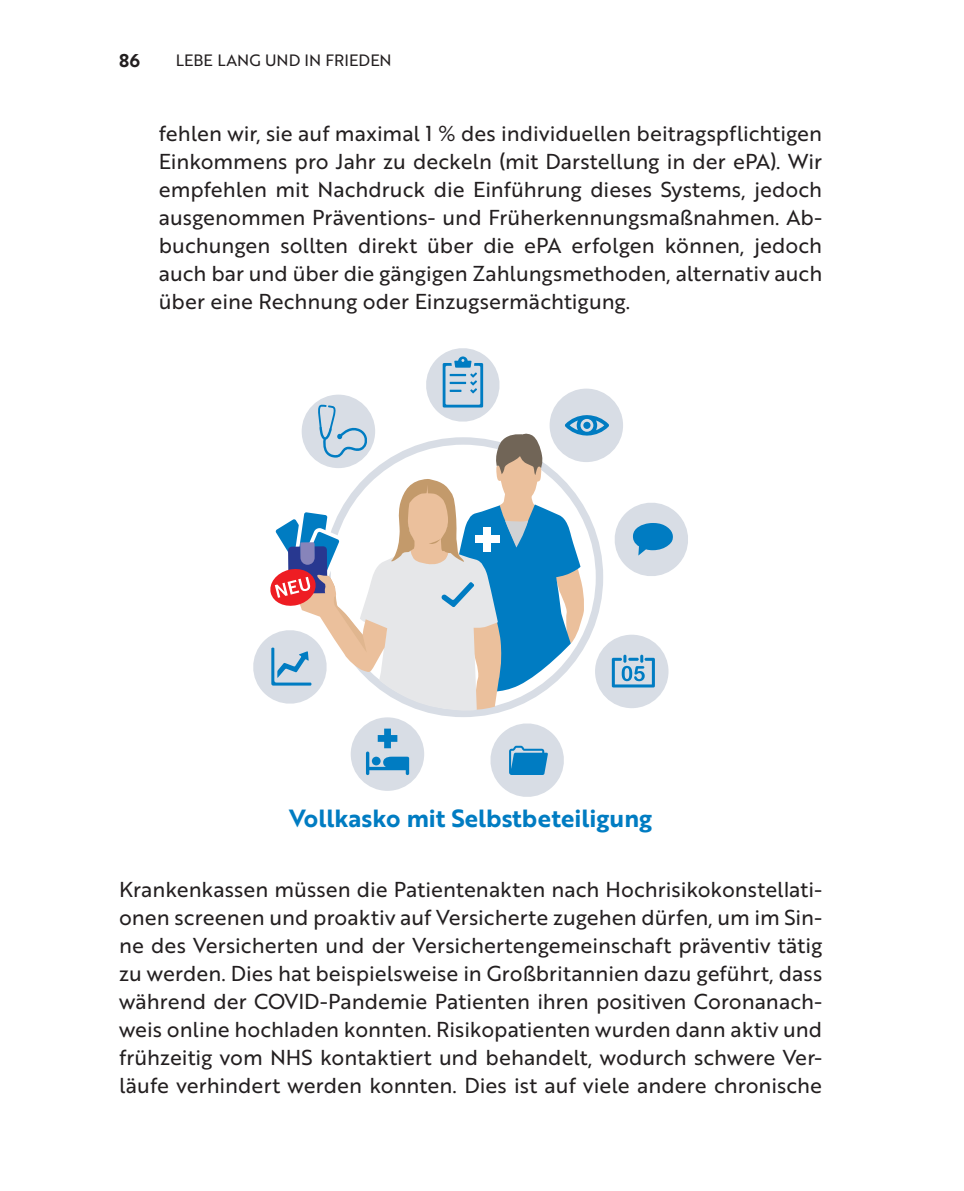
<style>
.page{position:relative;width:964px;height:1191px;background:#fff}
.page>*{position:absolute;margin:0;border:0;box-sizing:border-box;transform-origin:0 0}
.t1{font:24.2px "Brother 1816 Bold";color:#007cc2}
.Fließtext{font:21px/28px "Brother 1816 Regular";letter-spacing:.005em;color:#231f20;text-align:justify}
.t2{font:18px "Brother 1816 Bold";color:#231f20}
.t3{font:16px "Brother 1816 Regular";color:#231f20}
</style>
<div class="page">
<div style="left:351px;top:717px;width:73px;height:74px;background:#d8dde5;border-radius:50%"></div>
<svg style="left:490px;top:723px;width:74px;height:74px"></svg>
<svg style="left:366px;top:728px;width:43px;height:47px"></svg>
<svg style="left:253px;top:348px;width:435px;height:365px"></svg>
<p class="t2" style="left:119px;top:46px;width:22px">86</p>
<p class="t3" style="left:176px;top:48px;width:19px">Lebe</p>
<p class="t3" style="left:217px;top:48px;width:12px">lang</p>
<p class="t3" style="left:265px;top:48px;width:13px">und</p>
<p class="t3" style="left:305px;top:48px;width:40px">in Frieden</p>
<p class="Fließtext" style="left:159px;top:118px;width:665px">fehlen wir, sie auf maximal 1 % des individuellen beitragspflichtigen Einkommens pro Jahr zu deckeln (mit Darstellung in der ePA). Wir empfehlen mit Nachdruck die Einführung dieses Systems, jedoch ausgenommen Präventions- und Früherkennungsmaßnahmen. Ab&shy;buchungen sollten direkt über die ePA erfolgen können, jedoch auch bar und über die gängigen Zahlungsmethoden, alternativ auch über eine Rechnung oder Einzugsermächtigung.</p>
<p class="t1" style="left:289px;top:800px;width:364px">Vollkasko mit Selbstbeteiligung</p>
<p class="Fließtext" style="left:119px;top:874px;width:705px">Krankenkassen müssen die Patientenakten nach Hochrisikokonstellati&shy;onen screenen und proaktiv auf Versicherte zugehen dürfen, um im Sin&shy;ne des Versicherten und der Versichertengemeinschaft präventiv tätig zu werden. Dies hat beispielsweise in Großbritannien dazu geführt, dass während der COVID-Pandemie Patienten ihren positiven Coronanach&shy;weis online hochladen konnten. Risikopatienten wurden dann aktiv und frühzeitig vom NHS kontaktiert und behandelt, wodurch schwere Ver&shy;läufe verhindert werden konnten. Dies ist auf viele andere chronische</p>
</div>
